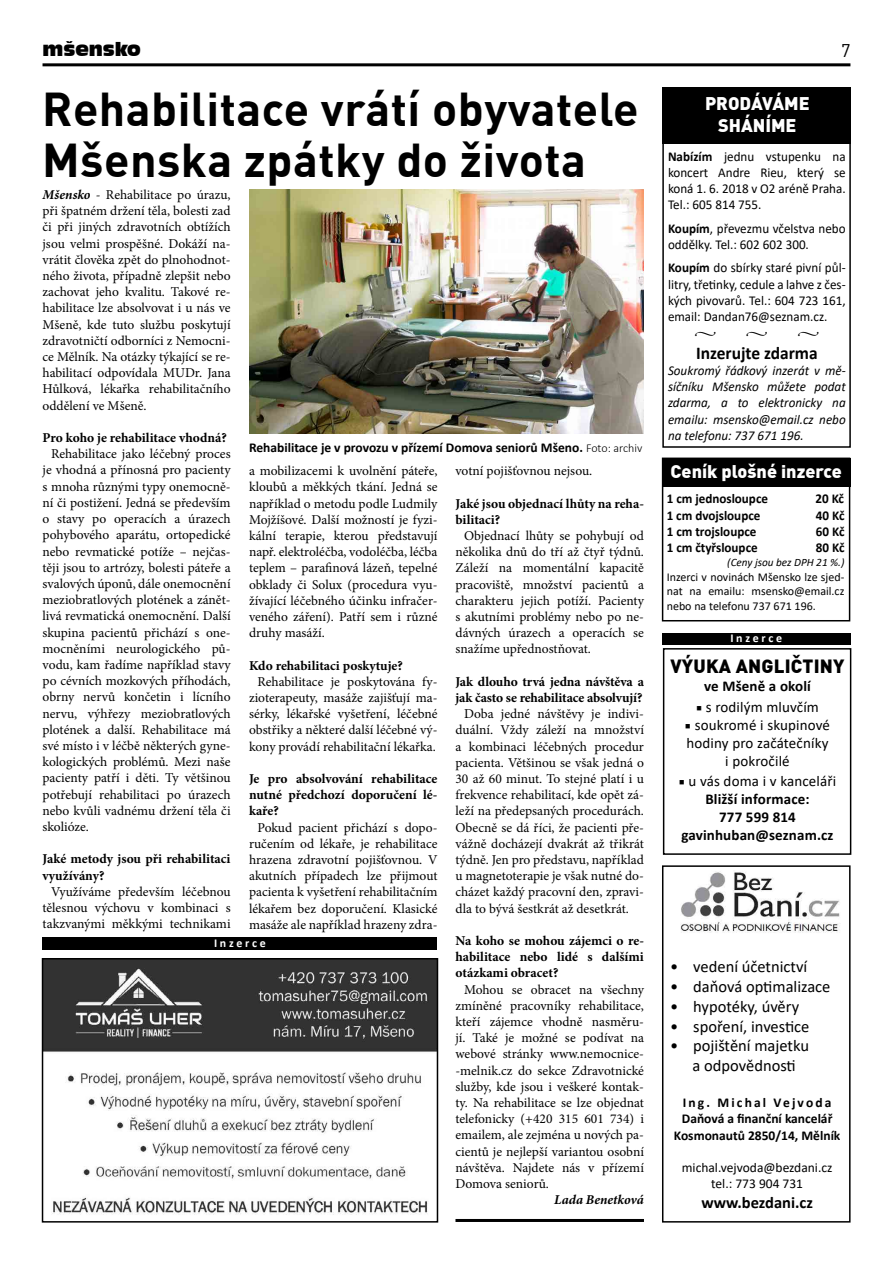
<style>
.page{position:relative;width:893px;height:1263px;background:#fff}
.page>*{position:absolute;margin:0;border:0;box-sizing:border-box;transform-origin:0 0}
.t1{font:700 46.5px/51px "Unient DINCE";letter-spacing:.01em;color:#000}
.t2{font:900 18.75px "Unient DINCE";letter-spacing:.01em;color:#000}
.t3{font:900 18px/21.6px "Unient DINCE";color:#fff;text-align:center}
.t4{font:700 18px "Calibri";color:#000}
.t5{font:18px "Incised 901 BT Compact";color:#000}
.t6{font:18px "Unient DINCE";color:#000}
.t7{font:16.5px/19.8px "Calibri";color:#000;text-align:center}
.t8{font:700 16.5px "Calibri";color:#000}
.t9{font:700 15px/18px "Calibri";letter-spacing:.01em;color:#000;text-align:center}
.t10{font:15px/18px "Calibri";letter-spacing:.01em;color:#000;text-align:center}
.t11{font:13.5px/16.2px "Minion Pro";color:#000;text-align:justify}
.t12{font:700 13.5px/16.2px "Minion Pro";color:#000}
.t13{font:13.5px/16.2px "Calibri";color:#000;text-align:justify}
.t14{font:700 13.5px/16.2px "Calibri";color:#000;text-align:center}
.t15{font:italic 13.5px/16.2px "Calibri";color:#000;text-align:justify}
.t16{font:italic 700 13.5px "Minion Pro";letter-spacing:.005em;color:#000}
.t17{font:12px/14.4px "Calibri";color:#000;text-align:justify}
.t18{font:700 12px "Calibri";color:#fff}
.t19{font:italic 11.25px "Calibri";color:#000}
.s1{font-weight:700}
.s2{font-weight:700;font-style:italic}
.s3{font-weight:300;font-size:12px}
.s4{font-family:"Minion Pro"}
.s5{font-family:"Minion Pro";font-weight:400}
.s6{font-weight:400}
</style>
<div class="page">
<hr style="left:43px;top:63px;width:807px;height:3px;background:#000">
<div style="left:662px;top:633px;width:189px;height:11px;background:#000"></div>
<hr style="left:455px;top:1219px;width:189px;height:3px;background:#000">
<div style="left:663px;top:648px;width:188px;height:207px;border:2px solid #000"></div>
<img style="left:249px;top:189px;width:395px;height:244px">
<div style="left:662px;top:865px;width:189px;height:357px;border:2px solid #000"></div>
<img style="left:670px;top:867px;width:174px;height:66px">
<img style="left:45px;top:961px;width:390px;height:254px">
<div style="left:42px;top:958px;width:396px;height:264px;border:2px solid #000"></div>
<div style="left:43px;top:937px;width:394px;height:13px;background:#000"></div>
<div style="left:662px;top:88px;width:189px;height:360px;border:2px solid #000"></div>
<div style="left:663px;top:88px;width:188px;height:56px;background:#000"></div>
<div style="left:662px;top:458px;width:189px;height:29px;background:#000"></div>
<div style="left:662px;top:458px;width:188px;height:163px;border:2px solid #000"></div>
<h3 class="t5" style="left:43px;top:39px;width:100px">mšensko</h3>
<h3 class="t6" style="left:841px;top:39px;width:11px">7</h3>
<h1 class="t1" style="left:42px;top:81px;width:598px">Rehabilitace vrátí obyvatele<br>Mšenska zpátky do života</h1>
<h3 class="t3" style="left:705px;top:92px;width:106px">PRODÁVÁME<br>SHÁNÍME</h3>
<p class="t13" style="left:668px;top:148px;width:179px"><span class="s1">Nabízím</span> jednu vstupenku na koncert Andre Rieu, který se koná 1. 6. 2018 v O2 aréně Praha.<br>Tel.: 605 814 755.</p>
<p class="t13" style="left:668px;top:220px;width:179px"><span class="s1">Koupím</span>, převezmu včelstva nebo oddělky. Tel.: 602 602 300.</p>
<p class="t13" style="left:668px;top:259px;width:179px"><span class="s1">Koupím</span> do sbírky staré pivní půl&shy;litry, třetinky, cedule a lahve z čes&shy;kých pivovarů. Tel.: 604 723 161, email: Dandan76@seznam.cz.</p>
<p class="t11" style="left:694px;top:325px;width:75px">• •</p>
<p class="t11" style="left:797px;top:325px;width:23px">•</p>
<h3 class="t4" style="left:696px;top:340px;width:123px">Inzerujte zdarma</h3>
<p class="t15" style="left:668px;top:362px;width:179px">Soukromý řádkový inzerát v mě&shy;síčníku Mšensko můžete podat zdarma, a to elektronicky na emailu: msensko@email.cz nebo na telefonu: 737 671 196.</p>
<p class="t11" style="left:43px;top:187px;width:190px"><span class="s2">Mšensko</span> - Rehabilitace po úrazu, při špatném držení těla, bolesti zad či při jiných zdravotních obtížích jsou velmi prospěšné. Dokáží na&shy;vrátit člověka zpět do plnohodnot&shy;ného života, případně zlepšit nebo zachovat jeho kvalitu. Takové re&shy;habilitace lze absolvovat i u nás ve Mšeně, kde tuto službu poskytují zdravotničtí odborníci z Nemocni&shy;ce Mělník. Na otázky týkající se re&shy;habilitací odpovídala MUDr. Jana Hůlková, lékařka rehabilitačního oddělení ve Mšeně.</p>
<p class="t12" style="left:43px;top:429px;width:186px">Pro koho je rehabilitace vhodná?</p>
<p class="t11" style="left:43px;top:446px;width:190px;text-indent:9px">Rehabilitace jako léčebný proces je vhodná a přínosná pro pacienty s mnoha různými typy onemocně&shy;ní či postižení. Jedná se především o stavy po operacích a úrazech pohybového aparátu, ortopedické nebo revmatické potíže – nejčas&shy;těji jsou to artrózy, bolesti páteře a svalových úponů, dále onemocnění meziobratlových plotének a zánět&shy;livá revmatická onemocnění. Další skupina pacientů přichází s one&shy;mocněními neurologického pů&shy;vodu, kam řadíme například stavy po cévních mozkových příhodách, obrny nervů končetin i lícního nervu, výhřezy meziobratlových plotének a další. Rehabilitace má své místo i v léčbě některých gyne&shy;kologických problémů. Mezi naše pacienty patří i děti. Ty většinou potřebují rehabilitaci po úrazech nebo kvůli vadnému držení těla či skolióze.</p>
<p class="t12" style="left:43px;top:851px;width:190px">Jaké metody jsou při rehabilitaci využívány?</p>
<p class="t11" style="left:43px;top:883px;width:190px;text-indent:9px">Využíváme především léčebnou tělesnou výchovu v kombinaci s takzvanými měkkými technikami</p>
<p class="t14" style="left:249px;top:439px;width:395px">Rehabilitace je v provozu v přízemí Domova seniorů Mšeno. <span class="s3">Foto: archiv</span></p>
<h3 class="t3" style="left:671px;top:459px;width:173px">Ceník plošné inzerce</h3>
<p class="t11" style="left:249px;top:463px;width:190px">a mobilizacemi k uvolnění páteře, kloubů a měkkých tkání. Jedná se například o metodu podle Ludmily Mojžíšové. Další možností je fyzi&shy;kální terapie, kterou představují např. elektroléčba, vodoléčba, léčba teplem – parafinová lázeň, tepelné obklady či Solux (procedura vyu&shy;žívající léčebného účinku infračer&shy;veného záření). Patří sem i různé druhy masáží.</p>
<p class="t12" style="left:249px;top:657px;width:155px">Kdo rehabilitaci poskytuje?</p>
<p class="t11" style="left:249px;top:673px;width:190px;text-indent:9px">Rehabilitace je poskytována fy&shy;zioterapeuty, masáže zajišťují ma&shy;sérky, lékařské vyšetření, léčebné obstřiky a některé další léčebné vý&shy;kony provádí rehabilitační lékařka.</p>
<p class="t12" style="left:249px;top:770px;width:190px;text-align:justify">Je pro absolvování rehabilitace nutné předchozí doporučení lé&shy;kaře?</p>
<p class="t11" style="left:249px;top:819px;width:190px;text-indent:9px">Pokud pacient přichází s dopo&shy;ručením od lékaře, je rehabilitace hrazena zdravotní pojišťovnou. V akutních případech lze přijmout pacienta k vyšetření rehabilitačním lékařem bez doporučení. Klasické masáže ale například hrazeny zdra-</p>
<p class="t11" style="left:455px;top:463px;width:138px">votní pojišťovnou nejsou.</p>
<p class="t12" style="left:455px;top:495px;width:190px">Jaké jsou objednací lhůty na reha&shy;bilitaci?</p>
<p class="t11" style="left:455px;top:528px;width:190px;text-indent:9px">Objednací lhůty se pohybují od několika dnů do tří až čtyř týdnů.<br>Záleží na momentální kapacitě pracoviště, množství pacientů a charakteru jejich potíží. Pacienty s akutními problémy nebo po ne&shy;dávných úrazech a operacích se snažíme upřednostňovat.</p>
<p class="t12" style="left:455px;top:673px;width:190px">Jak dlouho trvá jedna návštěva a jak často se rehabilitace absolvují?</p>
<p class="t11" style="left:455px;top:706px;width:190px;text-indent:9px">Doba jedné návštěvy je indivi&shy;duální. Vždy záleží na množství a kombinaci léčebných procedur pacienta. Většinou se však jedná o 30 až 60 minut. To stejné platí i u frekvence rehabilitací, kde opět zá&shy;leží na předepsaných procedurách.<br>Obecně se dá říci, že pacienti pře&shy;vážně docházejí dvakrát až třikrát týdně. Jen pro představu, například u magnetoterapie je však nutné do&shy;cházet každý pracovní den, zpravi&shy;dla to bývá šestkrát až desetkrát.</p>
<p class="t12" style="left:455px;top:932px;width:190px;text-align:justify">Na koho se mohou zájemci o re&shy;habilitace nebo lidé s dalšími otázkami obracet?</p>
<p class="t11" style="left:455px;top:981px;width:190px;text-indent:9px">Mohou se obracet na všechny zmíněné pracovníky rehabilitace, kteří zájemce vhodně nasměru&shy;jí. Také je možné se podívat na webové stránky www.nemocnice--melnik.cz do sekce Zdravotnické služby, kde jsou i veškeré kontak&shy;ty. Na rehabilitace se lze objednat telefonicky (+420 315 601 734) i emailem, ale zejména u nových pa&shy;cientů je nejlepší variantou osobní návštěva. Najdete nás v přízemí Domova seniorů.</p>
<p class="t16" style="left:554px;top:1190px;width:91px">Lada Benetková</p>
<p class="t14" style="left:667px;top:491px;width:103px">1 cm jednosloupce</p>
<p class="t14" style="left:815px;top:491px;width:30px">20 Kč</p>
<p class="t14" style="left:667px;top:507px;width:95px">1 cm dvojsloupce</p>
<p class="t14" style="left:816px;top:507px;width:30px">40 Kč</p>
<p class="t14" style="left:667px;top:523px;width:91px">1 cm trojsloupce</p>
<p class="t14" style="left:816px;top:523px;width:30px">60 Kč</p>
<p class="t14" style="left:667px;top:539px;width:93px">1 cm čtyřsloupce</p>
<p class="t14" style="left:816px;top:539px;width:30px">80 Kč</p>
<p class="t19" style="left:727px;top:555px;width:119px">(Ceny jsou bez DPH 21 %.)</p>
<p class="t17" style="left:667px;top:569px;width:179px">Inzerci v novinách Mšensko lze sjed&shy;nat na emailu: msensko@email.cz nebo na telefonu 737 671 196.</p>
<p class="t18" style="left:730px;top:630px;width:53px">I n z e r c e</p>
<h2 class="t2" style="left:670px;top:654px;width:175px">VÝUKA ANGLIČTINY</h2>
<p class="t9" style="left:704px;top:677px;width:108px">ve Mšeně a okolí</p>
<p class="t10" style="left:696px;top:698px;width:124px"><span class="s4">■</span> s rodilým mluvčím</p>
<p class="t10" style="left:685px;top:716px;width:147px"><span class="s4">■</span> soukromé i skupinové hodiny pro začátečníky i pokročilé</p>
<p class="t9" style="left:679px;top:772px;width:159px"><span class="s5">■</span> <span class="s6">u vás doma i v kanceláři<br></span>Bližší informace:<br>777 599 814 gavinhuban@seznam.cz</p>
<p class="t18" style="left:214px;top:934px;width:53px">I n z e r c e</p>
<p class="t7" style="left:670px;top:956px;width:139px">• vedení účetnictví</p>
<p class="t7" style="left:670px;top:976px;width:162px">• daňová optimalizace</p>
<p class="t7" style="left:670px;top:996px;width:131px">• hypotéky, úvěry</p>
<p class="t7" style="left:670px;top:1016px;width:141px">• spoření, investice</p>
<p class="t7" style="left:670px;top:1036px;width:140px">• pojištění majetku a odpovědnosti</p>
<p class="t14" style="left:674px;top:1094px;width:168px">Ing. Michal Vejvoda<br>Daňová a finanční kancelář<br>Kosmonautů 2850/14, Mělník</p>
<p class="t13" style="left:682px;top:1159px;width:152px;text-align:center">michal.vejvoda@bezdani.cz tel.: 773 904 731</p>
<p class="t8" style="left:701px;top:1191px;width:113px">www.bezdani.cz</p>
</div>
